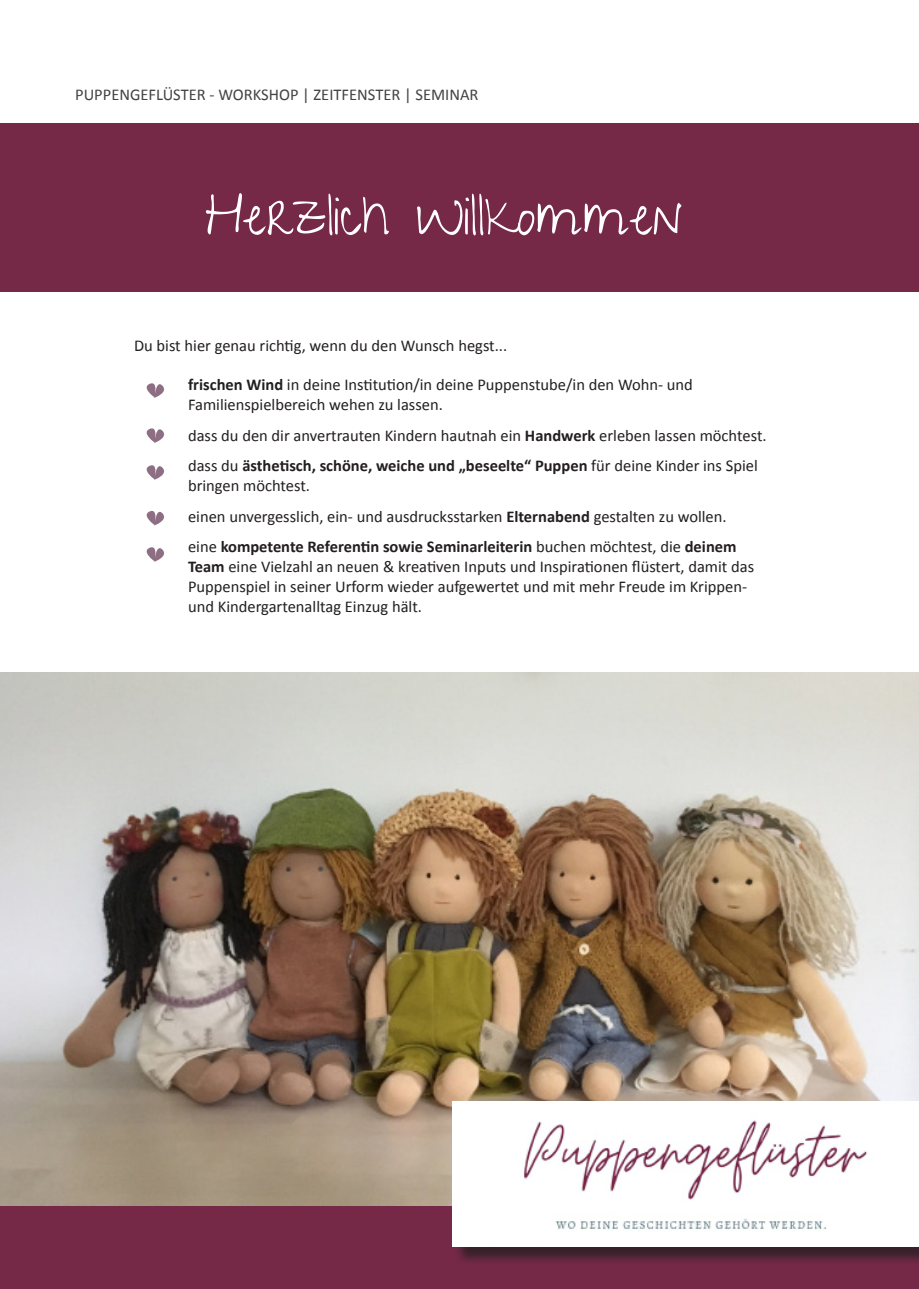
<style>
.page{position:relative;width:919px;height:1289px;background:#fff}
.page>*{position:absolute;margin:0;border:0;box-sizing:border-box;transform-origin:0 0}
.t1{font:54px "Give You Glory";color:#fff}
.t2{font:16.5px/19.8px "Calibri";color:#231f20}
.t3{font:700 16.5px "Calibri";color:#231f20}
.t4{font:16.5px "Calibri";color:#414243}
.s1{font-weight:700}
.s2{font-weight:400}
</style>
<div class="page">
<img style="left:0;top:672px;width:918px;height:534px">
<div style="left:0;top:1206px;width:918px;height:82px;background:#752947"></div>
<div style="left:454px;top:1104px;width:464px;height:160px;background:#231f20;opacity:.75"></div>
<img style="left:452px;top:1101px;width:466px;height:145px">
<div style="left:0;top:123px;width:918px;height:169px;background:#752947"></div>
<svg style="left:146px;top:383px;width:19px;height:15px"></svg>
<svg style="left:146px;top:428px;width:19px;height:15px"></svg>
<svg style="left:146px;top:465px;width:19px;height:15px"></svg>
<svg style="left:146px;top:511px;width:18px;height:14px"></svg>
<svg style="left:146px;top:547px;width:19px;height:15px"></svg>
<p class="t4" style="left:75px;top:84px;width:405px">PUPPENGEFLÜSTER - WORKSHOP | ZEITFENSTER | SEMINAR</p>
<p class="t1" style="left:205px;top:184px;width:479px">Herzlich Willkommen</p>
<p class="t2" style="left:134px;top:335px;width:375px">Du bist hier genau richtig, wenn du den Wunsch hegst...</p>
<p class="t2" style="left:188px;top:375px;width:506px"><span class="s1">frischen Wind</span> in deine Institution/in deine Puppenstube/in den Wohn- und</p>
<p class="t2" style="left:188px;top:395px;width:256px">Familienspielbereich wehen zu lassen.</p>
<p class="t2" style="left:188px;top:425px;width:580px">dass du den dir anvertrauten Kindern hautnah ein <span class="s1">Handwerk</span> erleben lassen möchtest.</p>
<p class="t3" style="left:188px;top:455px;width:571px"><span class="s2">dass du</span> ästhetisch, schöne, weiche und „beseelte“ Puppen <span class="s2">für deine Kinder ins Spiel</span></p>
<p class="t2" style="left:188px;top:476px;width:124px">bringen möchtest.</p>
<p class="t2" style="left:188px;top:506px;width:540px">einen unvergesslich, ein- und ausdrucksstarken <span class="s1">Elternabend</span> gestalten zu wollen.</p>
<p class="t2" style="left:188px;top:537px;width:567px">eine <span class="s1">kompetente Referentin sowie Seminarleiterin</span> buchen möchtest, die <span class="s1">deinem<br>Team</span> eine Vielzahl an neuen &amp; kreativen Inputs und Inspirationen flüstert, damit das</p>
<p class="t2" style="left:188px;top:576px;width:560px">Puppenspiel in seiner Urform wieder aufgewertet und mit mehr Freude im Krippen&shy;und Kindergartenalltag Einzug hält.</p>
</div>
